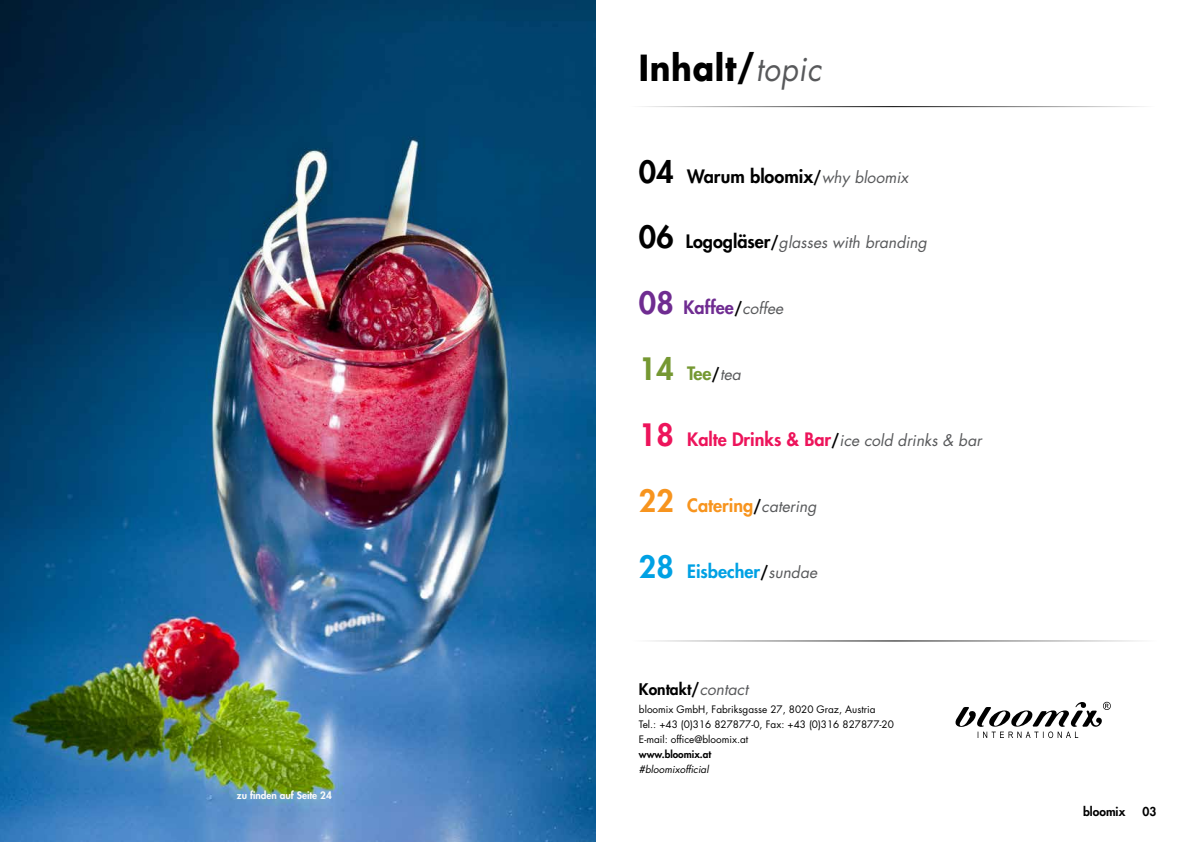
<style>
.page{position:relative;width:1191px;height:842px;background:#fff}
.page>*{position:absolute;margin:0;border:0;box-sizing:border-box;transform-origin:0 0}
.t1{font:700 35px "Futura Std";letter-spacing:.02em;color:#000;scale:.9 1}
.t2{font:800 18px "Futura Std";color:#000}
.t3{font:800 18px "Futura Std";color:#f7941e}
.t4{font:800 18px "Futura Std";color:#00a1e4}
.t5{font:800 18px "Futura Std";color:#6f2c91}
.t6{font:800 18px "Futura Std";color:#759832}
.t7{font:italic 15.6px "Futura Std";color:#58595b}
.t8{font:800 15.6px "Futura Std";color:#000}
.t9{font:800 12px "Futura Std";color:#000}
.t10{font:10px/15px "Futura Std";color:#000}
.t11{font:800 10px "Futura Std";color:#fbfbfb}
.t12{font:italic 10px "Futura Std";color:#000}
.t13{font:800 10px "Futura Std";color:#000}
.s1{font-weight:400;font-style:italic;font-size:33px;color:#58595b}
.s2{font-size:30px}
.s3{font-size:15.6px}
.s4{font-weight:400;font-style:italic;font-size:15.6px;color:#58595b}
.s5{font-weight:800;font-style:normal;font-size:30px;color:#000}
.s6{font-weight:800;font-style:normal;font-size:18px;color:#000}
.s7{font-weight:800;font-style:normal;color:#000}
.s8{font-size:15.6px;color:#000}
.s9{font-weight:800;font-style:normal;font-size:30px;color:#ed145b}
.s10{font-weight:800;font-style:normal;font-size:18px;color:#ed145b}
.s11{font-weight:400;font-style:italic;color:#58595b}
</style>
<div class="page">
<img style="left:0;top:0;width:595px;height:842px">
<svg style="left:955px;top:702px;width:155px;height:36px"></svg>
<hr style="left:629px;top:106px;width:526px;height:1px;background:#000">
<hr style="left:631px;top:641px;width:526px;height:1px;background:#000">
<p class="t11" style="left:237px;top:789px;width:96px">zu finden auf Seite 24</p>
<h1 class="t1" style="left:639px;top:45px;width:204px">Inhalt/<span class="s1">topic</span></h1>
<h2 class="t2" style="left:639px;top:165px;width:271px"><span class="s2">04</span> Warum bloomix<span class="s3">/</span><span class="s4">why bloomix</span></h2>
<h3 class="t7" style="left:639px;top:233px;width:289px"><span class="s5">06</span> <span class="s6">Logogläser</span><span class="s7">/</span>glasses with branding</h3>
<h2 class="t5" style="left:639px;top:296px;width:146px"><span class="s2">08</span> Kaffee<span class="s8">/</span><span class="s4">coffee</span></h2>
<h2 class="t6" style="left:639px;top:362px;width:103px"><span class="s2">14</span> Tee<span class="s8">/</span><span class="s4">tea</span></h2>
<h3 class="t7" style="left:639px;top:430px;width:344px"><span class="s9">18</span> <span class="s10">Kalte Drinks &amp; Bar</span><span class="s7">/</span>ice cold drinks &amp; bar</h3>
<h2 class="t3" style="left:639px;top:494px;width:179px"><span class="s2">22</span> Catering<span class="s8">/</span><span class="s4">catering</span></h2>
<h2 class="t4" style="left:639px;top:560px;width:180px"><span class="s2">28</span> Eisbecher<span class="s8">/</span><span class="s4">sundae</span></h2>
<h3 class="t8" style="left:639px;top:679px;width:111px">Kontakt/<span class="s11">contact</span></h3>
<p class="t10" style="left:639px;top:702px;width:256px">bloomix GmbH, Fabriksgasse 27, 8020 Graz, Austria<br>Tel.: +43 (0)316 827877-0, Fax: +43 (0)316 827877-20<br>E-mail: office@bloomix.at</p>
<p class="t13" style="left:639px;top:748px;width:74px">www.bloomix.at</p>
<p class="t12" style="left:639px;top:763px;width:71px">#bloomixofficial</p>
<p class="t9" style="left:1083px;top:804px;width:44px">bloomix</p>
<p class="t9" style="left:1142px;top:804px;width:15px">03</p>
</div>
